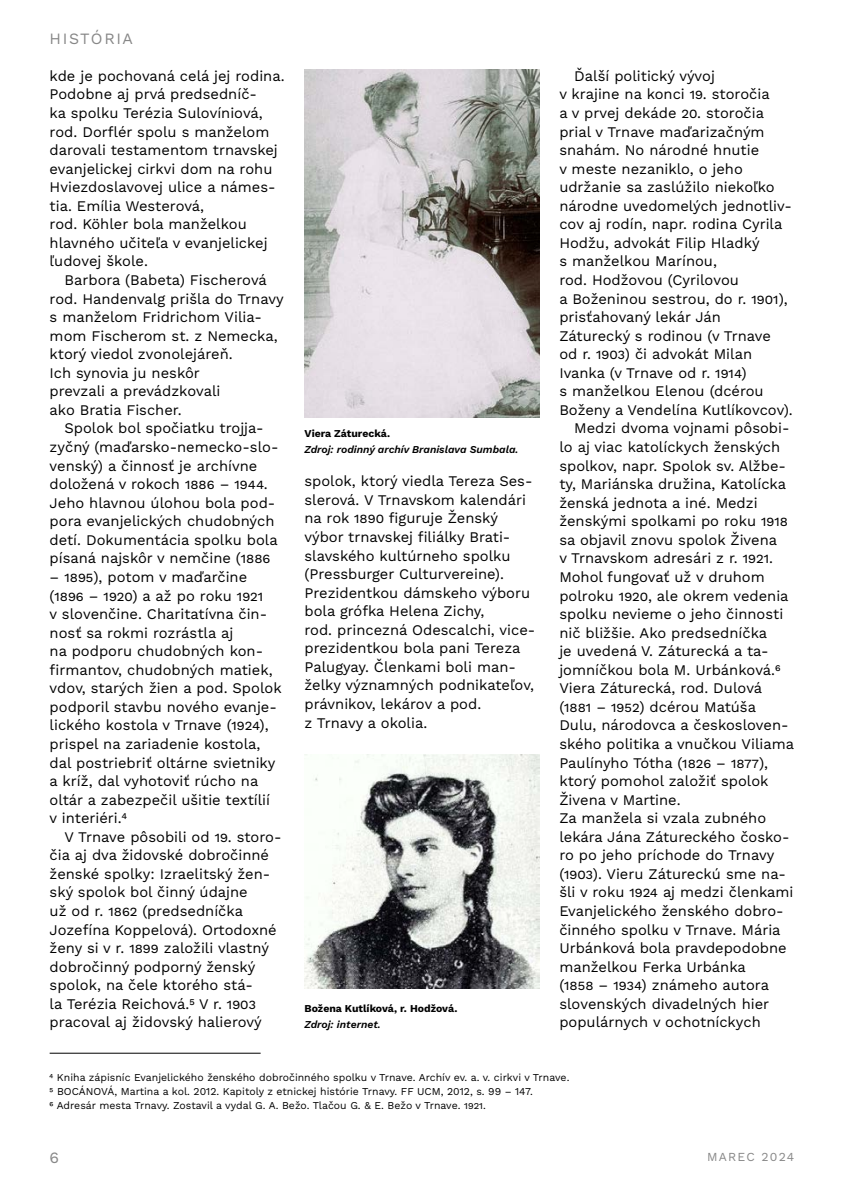
<style>
.page{position:relative;width:844px;height:1191px;background:#fff}
.page>*{position:absolute;margin:0;border:0;box-sizing:border-box;transform-origin:0 0}
.t1{font:15.75px "Work Sans";letter-spacing:.1em;color:#878787}
.t2{font:14.7px/18.6px "Work Sans";color:#000}
.t3{font:12.25px "Work Sans";letter-spacing:.1em;color:#878787}
.t4{font:10.5px/14px "Work Sans";color:#000}
.t5{font:italic 600 10.5px "Work Sans";color:#000}
.t6{font:700 10.5px "Work Sans";color:#000}
</style>
<div class="page">
<hr style="left:50px;top:1053px;width:210px;height:1px;background:#000">
<img style="left:304px;top:69px;width:235px;height:348px">
<img style="left:304px;top:754px;width:235px;height:234px">
<p class="t1" style="left:50px;top:27px;width:85px">HISTÓRIA</p>
<p class="t2" style="left:50px;top:66px;width:236px">kde je pochovaná celá jej rodina.<br>Podobne aj prvá predsedníč-<br>ka spolku Terézia Sulovíniová, rod. Dorflér spolu s manželom darovali testamentom trnavskej evanjelickej cirkvi dom na rohu<br>Hviezdoslavovej ulice a námes&shy;tia. Emília Westerová,<br>rod. Köhler bola manželkou hlavného učiteľa v evanjelickej ľudovej škole.</p>
<p class="t2" style="left:50px;top:270px;width:235px;text-indent:15px">Barbora (Babeta) Fischerová rod. Handenvalg prišla do Trnavy s manželom Fridrichom Vilia&shy;mom Fischerom st. z Nemecka, ktorý viedol zvonolejáreň.<br>Ich synovia ju neskôr<br>prevzali a prevádzkovali<br>ako Bratia Fischer.</p>
<p class="t2" style="left:50px;top:418px;width:230px;text-indent:15px">Spolok bol spočiatku trojja&shy;zyčný (maďarsko-nemecko-slo&shy;venský) a činnosť je archívne doložená v rokoch 1886 – 1944.<br>Jeho hlavnou úlohou bola pod&shy;pora evanjelických chudobných detí. Dokumentácia spolku bola písaná najskôr v nemčine (1886</p>
<p class="t2" style="left:50px;top:567px;width:233px">– 1895), potom v maďarčine (1896 – 1920) a až po roku 1921<br>v slovenčine. Charitatívna čin&shy;nosť sa rokmi rozrástla aj<br>na podporu chudobných kon&shy;firmantov, chudobných matiek, vdov, starých žien a pod. Spolok podporil stavbu nového evanje&shy;lického kostola v Trnave (1924), prispel na zariadenie kostola, dal postriebriť oltárne svietniky a kríž, dal vyhotoviť rúcho na oltár a zabezpečil ušitie textílií<br>v interiéri.4</p>
<p class="t2" style="left:50px;top:827px;width:233px;text-indent:15px">V Trnave pôsobili od 19. storo&shy;čia aj dva židovské dobročinné ženské spolky: Izraelitský žen&shy;ský spolok bol činný údajne<br>už od r. 1862 (predsedníčka<br>Jozefína Koppelová). Ortodoxné ženy si v r. 1899 založili vlastný dobročinný podporný ženský spolok, na čele ktorého stá-<br>la Terézia Reichová.5 V r. 1903 pracoval aj židovský halierový</p>
<p class="t6" style="left:304px;top:426px;width:87px">Viera Záturecká.</p>
<p class="t5" style="left:304px;top:441px;width:215px">Zdroj: rodinný archív Branislava Sumbala.</p>
<p class="t2" style="left:304px;top:471px;width:232px">spolok, ktorý viedla Tereza Ses&shy;slerová. V Trnavskom kalendári na rok 1890 figuruje Ženský výbor trnavskej filiálky Brati&shy;slavského kultúrneho spolku (Pressburger Culturvereine).<br>Prezidentkou dámskeho výboru bola grófka Helena Zichy,<br>rod. princezná Odescalchi, vice&shy;prezidentkou bola pani Tereza<br>Palugyay. Členkami boli man&shy;želky významných podnikateľov, právnikov, lekárov a pod.<br>z Trnavy a okolia.</p>
<p class="t6" style="left:304px;top:1000px;width:154px">Božena Kutlíková, r. Hodžová.</p>
<p class="t5" style="left:304px;top:1016px;width:78px">Zdroj: internet.</p>
<p class="t2" style="left:574px;top:66px;width:142px">Ďalší politický vývoj</p>
<p class="t2" style="left:559px;top:85px;width:212px">v krajine na konci 19. storočia</p>
<p class="t2" style="left:559px;top:103px;width:206px">a v prvej dekáde 20. storočia</p>
<p class="t2" style="left:559px;top:122px;width:207px">prial v Trnave maďarizačným</p>
<p class="t2" style="left:559px;top:140px;width:201px">snahám. No národné hnutie</p>
<p class="t2" style="left:559px;top:159px;width:185px">v meste nezaniklo, o jeho</p>
<p class="t2" style="left:559px;top:177px;width:217px">udržanie sa zaslúžilo niekoľko</p>
<p class="t2" style="left:559px;top:196px;width:234px">národne uvedomelých jednotliv-</p>
<p class="t2" style="left:559px;top:214px;width:224px">cov aj rodín, napr. rodina Cyrila</p>
<p class="t2" style="left:559px;top:233px;width:202px">Hodžu, advokát Filip Hladký</p>
<p class="t2" style="left:559px;top:251px;width:159px">s manželkou Marínou,</p>
<p class="t2" style="left:559px;top:270px;width:181px">rod. Hodžovou (Cyrilovou</p>
<p class="t2" style="left:559px;top:289px;width:230px">a Boženinou sestrou, do r. 1901),</p>
<p class="t2" style="left:559px;top:307px;width:163px">prisťahovaný lekár Ján</p>
<p class="t2" style="left:559px;top:326px;width:213px">Záturecký s rodinou (v Trnave</p>
<p class="t2" style="left:559px;top:344px;width:194px">od r. 1903) či advokát Milan</p>
<p class="t2" style="left:559px;top:363px;width:189px">Ivanka (v Trnave od r. 1914)</p>
<p class="t2" style="left:559px;top:381px;width:206px">s manželkou Elenou (dcérou</p>
<p class="t2" style="left:559px;top:400px;width:235px">Boženy a Vendelína Kutlíkovcov).</p>
<p class="t2" style="left:574px;top:418px;width:217px">Medzi dvoma vojnami pôsobi-</p>
<p class="t2" style="left:559px;top:437px;width:222px">lo aj viac katolíckych ženských</p>
<p class="t2" style="left:559px;top:456px;width:228px">spolkov, napr. Spolok sv. Alžbe-</p>
<p class="t2" style="left:559px;top:474px;width:228px">ty, Mariánska družina, Katolícka</p>
<p class="t2" style="left:559px;top:493px;width:200px">ženská jednota a iné. Medzi</p>
<p class="t2" style="left:559px;top:511px;width:230px">ženskými spolkami po roku 1918</p>
<p class="t2" style="left:559px;top:530px;width:219px">sa objavil znovu spolok Živena</p>
<p class="t2" style="left:559px;top:548px;width:215px">v Trnavskom adresári z r. 1921.</p>
<p class="t2" style="left:559px;top:567px;width:207px">Mohol fungovať už v druhom</p>
<p class="t2" style="left:559px;top:585px;width:231px">polroku 1920, ale okrem vedenia</p>
<p class="t2" style="left:559px;top:604px;width:225px">spolku nevieme o jeho činnosti</p>
<p class="t2" style="left:559px;top:622px;width:209px">nič bližšie. Ako predsedníčka</p>
<p class="t2" style="left:559px;top:641px;width:211px">je uvedená V. Záturecká a ta-</p>
<p class="t2" style="left:559px;top:660px;width:223px">jomníčkou bola M. Urbánková.6</p>
<p class="t2" style="left:559px;top:678px;width:204px">Viera Záturecká, rod. Dulová</p>
<p class="t2" style="left:559px;top:697px;width:198px">(1881 – 1952) dcérou Matúša</p>
<p class="t2" style="left:559px;top:715px;width:231px">Dulu, národovca a českosloven-</p>
<p class="t2" style="left:559px;top:734px;width:236px">ského politika a vnučkou Viliama</p>
<p class="t2" style="left:559px;top:752px;width:210px">Paulínyho Tótha (1826 – 1877),</p>
<p class="t2" style="left:559px;top:771px;width:211px">ktorý pomohol založiť spolok</p>
<p class="t2" style="left:559px;top:789px;width:123px">Živena v Martine.</p>
<p class="t2" style="left:559px;top:808px;width:208px">Za manžela si vzala zubného</p>
<p class="t2" style="left:559px;top:827px;width:232px">lekára Jána Zátureckého čosko-</p>
<p class="t2" style="left:559px;top:845px;width:216px">ro po jeho príchode do Trnavy</p>
<p class="t2" style="left:559px;top:864px;width:228px">(1903). Vieru Zátureckú sme na-</p>
<p class="t2" style="left:559px;top:882px;width:236px">šli v roku 1924 aj medzi členkami</p>
<p class="t2" style="left:559px;top:901px;width:226px">Evanjelického ženského dobro-</p>
<p class="t2" style="left:559px;top:919px;width:223px">činného spolku v Trnave. Mária</p>
<p class="t2" style="left:559px;top:938px;width:229px">Urbánková bola pravdepodobne</p>
<p class="t2" style="left:559px;top:956px;width:188px">manželkou Ferka Urbánka</p>
<p class="t2" style="left:559px;top:975px;width:211px">(1858 – 1934) známeho autora</p>
<p class="t2" style="left:559px;top:993px;width:211px">slovenských divadelných hier</p>
<p class="t2" style="left:559px;top:1012px;width:203px">populárnych v ochotníckych</p>
<p class="t4" style="left:50px;top:1070px;width:521px">4 Kniha zápisníc Evanjelického ženského dobročinného spolku v Trnave. Archív ev. a. v. cirkvi v Trnave.<br>5 BOCÁNOVÁ, Martina a kol. 2012. Kapitoly z etnickej histórie Trnavy. FF UCM, 2012, s. 99 – 147.<br>6 Adresár mesta Trnavy. Zostavil a vydal G. A. Bežo. Tlačou G. &amp; E. Bežo v Trnave. 1921.</p>
<p class="t1" style="left:50px;top:1146px;width:11px">6</p>
<p class="t3" style="left:707px;top:1148px;width:89px">MAREC 2024</p>
</div>
